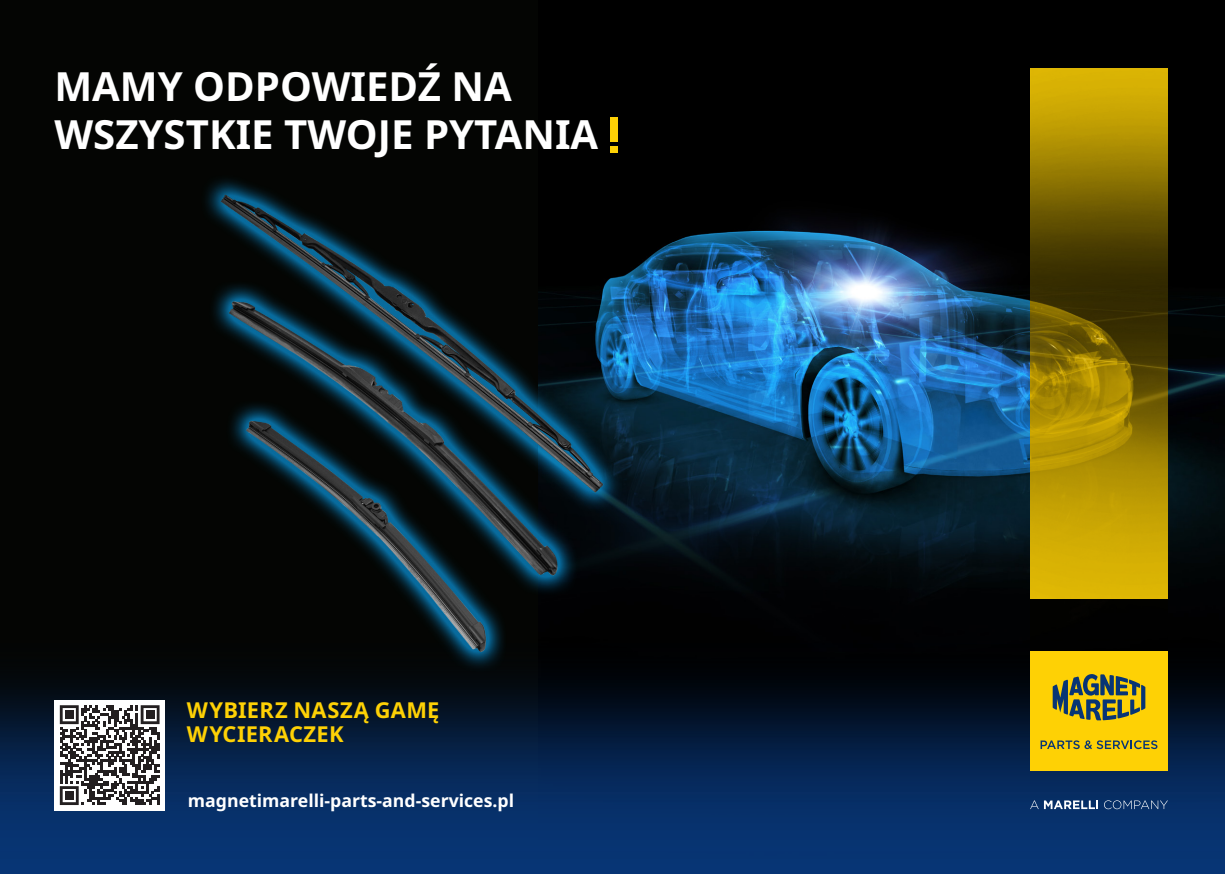
<style>
.page{position:relative;width:1225px;height:874px;background:#fff}
.page>*{position:absolute;margin:0;border:0;box-sizing:border-box;transform-origin:0 0}
.t1{font:700 40.2px/48.2px "Noto Sans";color:#fff}
.t2{font:700 21.8px "Noto Sans";letter-spacing:.02em;color:#fed105}
.t3{font:700 17.6px "Noto Sans";color:#fff}
</style>
<div class="page">
<div style="left:0;top:0;width:1225px;height:873px;background:#040503"></div>
<img style="left:610px;top:117px;width:615px;height:473px">
<img style="left:0;top:680px;width:1225px;height:193px">
<svg style="left:1030px;top:800px;width:8px;height:8px"></svg>
<svg style="left:1044px;top:800px;width:54px;height:8px"></svg>
<svg style="left:1104px;top:800px;width:64px;height:8px"></svg>
<div style="left:1030px;top:651px;width:138px;height:119px;background:#fed105"></div>
<svg style="left:1052px;top:674px;width:93px;height:46px"></svg>
<svg style="left:1040px;top:740px;width:117px;height:8px"></svg>
<img style="left:1030px;top:355px;width:138px;height:243px">
<img style="left:1030px;top:68px;width:138px;height:287px">
<div style="left:54px;top:699px;width:111px;height:111px;background:#fff"></div>
<svg style="left:60px;top:705px;width:100px;height:99px"></svg>
<div style="left:65px;top:710px;width:8px;height:8px;background:#231f20"></div>
<div style="left:146px;top:710px;width:8px;height:8px;background:#231f20"></div>
<div style="left:65px;top:791px;width:8px;height:8px;background:#231f20"></div>
<div style="left:610px;top:147px;width:8px;height:6px;background:#fed105"></div>
<div style="left:610px;top:118px;width:8px;height:24px;background:#fed105"></div>
<img style="left:138px;top:164px;width:639px;height:538px">
<p class="t1" style="left:54px;top:63px;width:545px">MAMY ODPOWIEDŹ NA<br>WSZYSTKIE TWOJE PYTANIA</p>
<p class="t2" style="left:187px;top:694px;width:254px">WYBIERZ NASZĄ GAMĘ</p>
<p class="t2" style="left:187px;top:718px;width:158px">WYCIERACZEK</p>
<p class="t3" style="left:188px;top:787px;width:328px">magnetimarelli-parts-and-services.pl</p>
</div>
